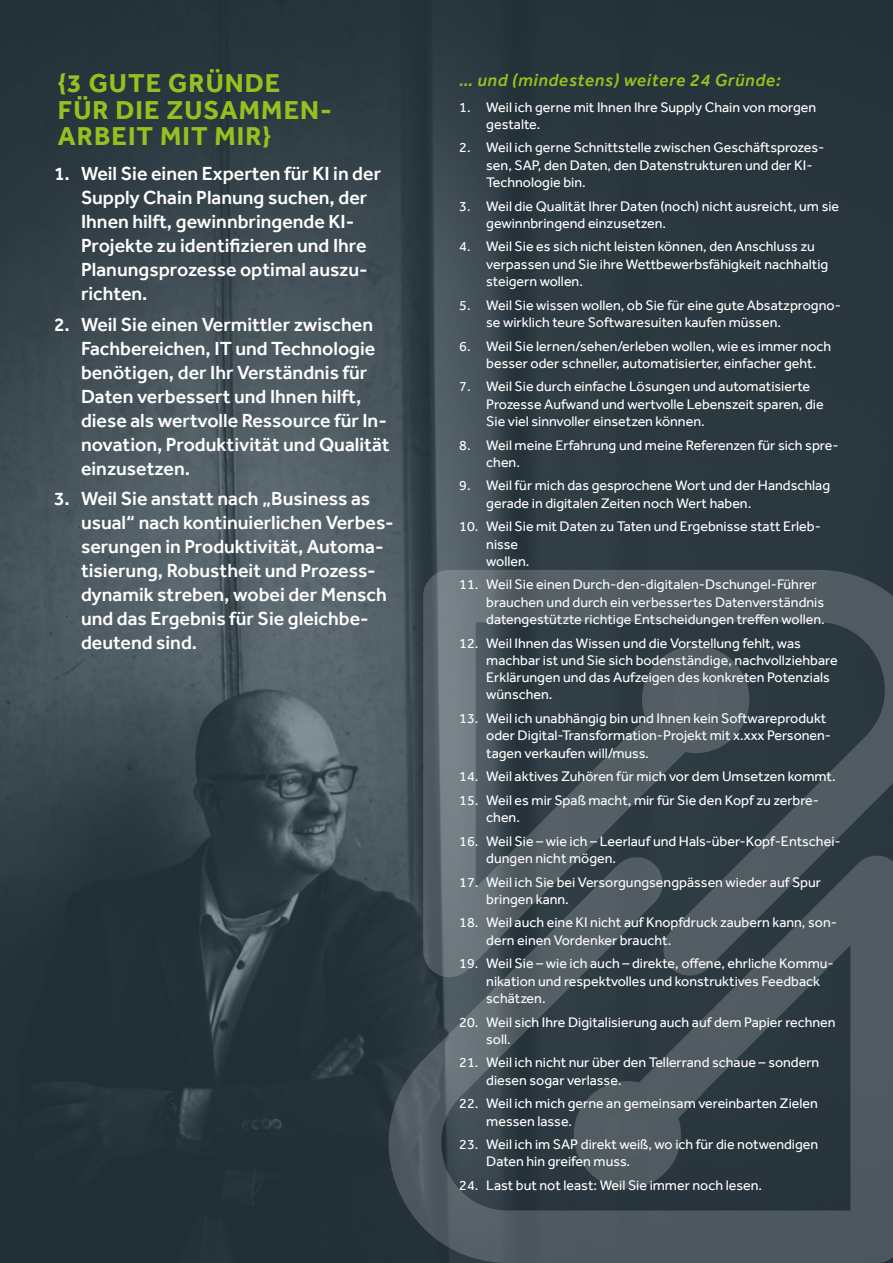
<style>
.page{position:relative;width:893px;height:1263px;background:#fff}
.page>*{position:absolute;margin:0;border:0;box-sizing:border-box;transform-origin:0 0}
.t1{font:700 26.55px/26.5px "Effra";letter-spacing:.04em;color:#95c11f}
.t2{font:500 19.5px/24px "Effra";color:#fff}
.t3{font:italic 500 18px "Effra";letter-spacing:.04em;color:#95c11f}
.t4{font:14.25px/17.2px "Effra";color:#fff}
</style>
<div class="page">
<img style="left:0;top:0;width:893px;height:1263px">
<svg style="left:423px;top:570px;width:470px;height:283px;background:#414d54"></svg>
<svg style="left:387px;top:853px;width:506px;height:410px;background:#3f4b52"></svg>
<svg style="left:642px;top:646px;width:107px;height:107px;background:#4c575d"></svg>
<svg style="left:574px;top:1081px;width:107px;height:107px;background:#4a555c"></svg>
<h1 class="t1" style="left:58px;top:70px;width:276px">{3 GUTE GRÜNDE<br>FÜR DIE ZUSAMMEN-<br>ARBEIT MIT MIR}</h1>
<p class="t3" style="left:459px;top:74px;width:323px">… und (mindestens) weitere 24 Gründe:</p>
<p class="t4" style="left:486px;top:98px;width:332px;text-indent:-27px">1. Weil ich gerne mit Ihnen Ihre Supply Chain von morgen gestalte.</p>
<p class="t4" style="left:486px;top:139px;width:339px;text-indent:-27px">2. Weil ich gerne Schnittstelle zwischen Geschäftsprozes&shy;sen, SAP, den Daten, den Datenstrukturen und der KI-<br>Technologie bin.</p>
<p class="t4" style="left:486px;top:197px;width:354px;text-indent:-27px">3. Weil die Qualität Ihrer Daten (noch) nicht ausreicht, um sie gewinnbringend einzusetzen.</p>
<p class="t4" style="left:486px;top:238px;width:343px;text-indent:-27px">4. Weil Sie es sich nicht leisten können, den Anschluss zu verpassen und Sie ihre Wettbewerbsfähigkeit nachhaltig steigern wollen.</p>
<p class="t4" style="left:486px;top:296px;width:356px;text-indent:-27px">5. Weil Sie wissen wollen, ob Sie für eine gute Absatzprogno&shy;se wirklich teure Softwaresuiten kaufen müssen.</p>
<p class="t4" style="left:486px;top:337px;width:347px;text-indent:-27px">6. Weil Sie lernen/sehen/erleben wollen, wie es immer noch besser oder schneller, automatisierter, einfacher geht.</p>
<p class="t4" style="left:486px;top:378px;width:339px;text-indent:-27px">7. Weil Sie durch einfache Lösungen und automatisierte<br>Prozesse Aufwand und wertvolle Lebenszeit sparen, die<br>Sie viel sinnvoller einsetzen können.</p>
<p class="t4" style="left:486px;top:436px;width:354px;text-indent:-27px">8. Weil meine Erfahrung und meine Referenzen für sich spre&shy;chen.</p>
<p class="t4" style="left:486px;top:477px;width:345px;text-indent:-27px">9. Weil für mich das gesprochene Wort und der Handschlag gerade in digitalen Zeiten noch Wert haben.</p>
<p class="t4" style="left:486px;top:518px;width:336px;text-indent:-27px">10. Weil Sie mit Daten zu Taten und Ergebnisse statt Erleb&shy;nisse<br>wollen.</p>
<p class="t4" style="left:486px;top:576px;width:340px;text-indent:-27px">11. Weil Sie einen Durch-den-digitalen-Dschungel-Führer brauchen und durch ein verbessertes Datenverständnis datengestützte richtige Entscheidungen treffen wollen.</p>
<p class="t4" style="left:486px;top:634px;width:353px;text-indent:-27px">12. Weil Ihnen das Wissen und die Vorstellung fehlt, was machbar ist und Sie sich bodenständige, nachvollziehbare Erklärungen und das Aufzeigen des konkreten Potenzials wünschen.</p>
<p class="t4" style="left:486px;top:710px;width:346px;text-indent:-27px">13. Weil ich unabhängig bin und Ihnen kein Softwareprodukt oder Digital-Transformation-Projekt mit x.xxx Personen&shy;tagen verkaufen will/muss.</p>
<p class="t4" style="left:459px;top:768px;width:378px">14. Weil aktives Zuhören für mich vor dem Umsetzen kommt.</p>
<p class="t4" style="left:486px;top:792px;width:334px;text-indent:-27px">15. Weil es mir Spaß macht, mir für Sie den Kopf zu zerbre&shy;chen.</p>
<p class="t4" style="left:486px;top:832px;width:356px;text-indent:-27px">16. Weil Sie – wie ich – Leerlauf und Hals-über-Kopf-Entschei&shy;dungen nicht mögen.</p>
<p class="t4" style="left:486px;top:873px;width:336px;text-indent:-27px">17. Weil ich Sie bei Versorgungsengpässen wieder auf Spur bringen kann.</p>
<p class="t4" style="left:486px;top:914px;width:352px;text-indent:-27px">18. Weil auch eine KI nicht auf Knopfdruck zaubern kann, son&shy;dern einen Vordenker braucht.</p>
<p class="t4" style="left:486px;top:955px;width:349px;text-indent:-27px">19. Weil Sie – wie ich auch – direkte, offene, ehrliche Kommu&shy;nikation und respektvolles und konstruktives Feedback schätzen.</p>
<p class="t4" style="left:486px;top:1013px;width:351px;text-indent:-27px">20. Weil sich Ihre Digitalisierung auch auf dem Papier rechnen soll.</p>
<p class="t4" style="left:486px;top:1054px;width:335px;text-indent:-27px">21. Weil ich nicht nur über den Tellerrand schaue – sondern diesen sogar verlasse.</p>
<p class="t4" style="left:486px;top:1095px;width:333px;text-indent:-27px">22. Weil ich mich gerne an gemeinsam vereinbarten Zielen messen lasse.</p>
<p class="t4" style="left:486px;top:1136px;width:333px;text-indent:-27px">23. Weil ich im SAP direkt weiß, wo ich für die notwendigen<br>Daten hin greifen muss.</p>
<p class="t4" style="left:459px;top:1177px;width:304px">24. Last but not least: Weil Sie immer noch lesen.</p>
<h2 class="t2" style="left:81px;top:162px;width:302px;text-indent:-27px">1. Weil Sie einen Experten für KI in der<br>Supply Chain Planung suchen, der<br>Ihnen hilft, gewinnbringende KI-<br>Projekte zu identifizieren und Ihre<br>Planungsprozesse optimal auszu&shy;richten.</h2>
<h2 class="t2" style="left:81px;top:312px;width:310px;text-indent:-27px">2. Weil Sie einen Vermittler zwischen Fachbereichen, IT und Technologie benötigen, der Ihr Verständnis für Daten verbessert und Ihnen hilft, diese als wertvolle Ressource für In&shy;novation, Produktivität und Qualität einzusetzen.</h2>
<h2 class="t2" style="left:81px;top:487px;width:314px;text-indent:-27px">3. Weil Sie anstatt nach „Business as usual“ nach kontinuierlichen Verbes&shy;serungen in Produktivität, Automa&shy;tisierung, Robustheit und Prozess&shy;dynamik streben, wobei der Mensch und das Ergebnis für Sie gleichbe&shy;deutend sind.</h2>
</div>
